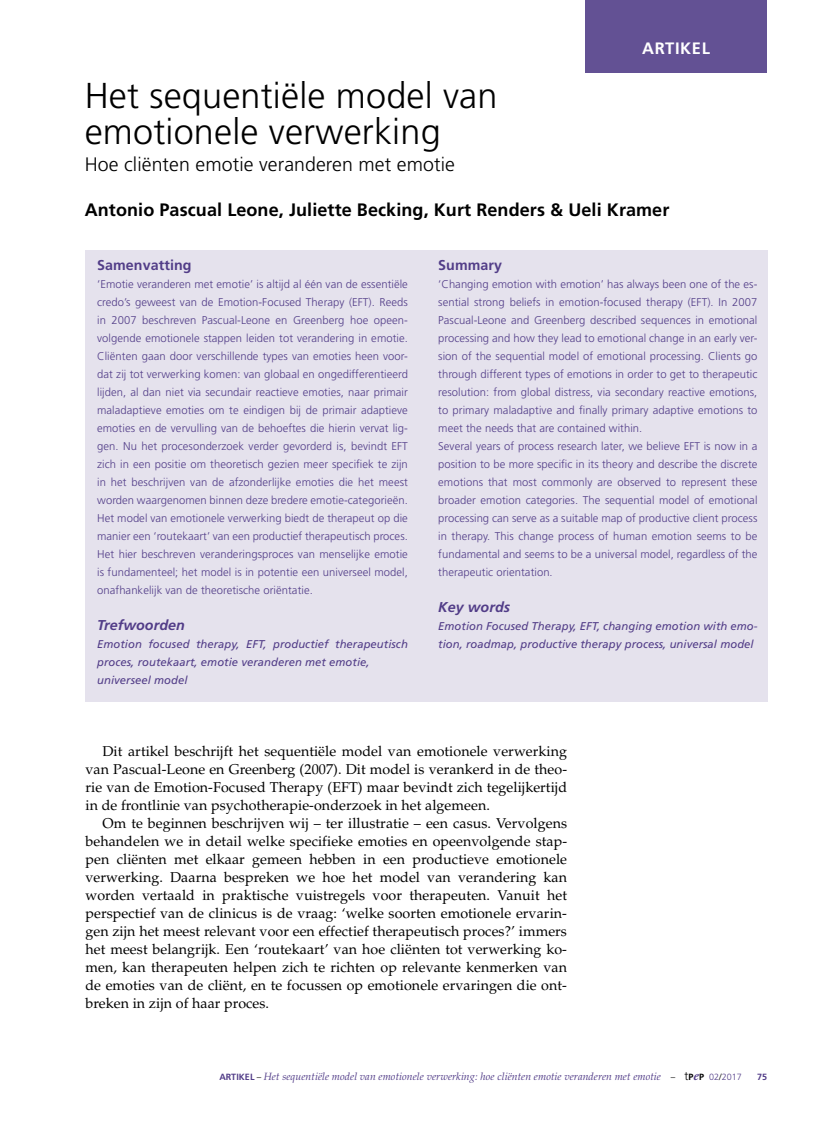
<style>
.page{position:relative;width:830px;height:1127px;background:#fff}
.page>*{position:absolute;margin:0;border:0;box-sizing:border-box;transform-origin:0 0}
.t1{font:300 36px/36px "Frutiger LT Std";letter-spacing:.005em;color:#000}
.t2{font:300 19.5px "Frutiger LT Std";letter-spacing:.005em;color:#000}
.t3{font:700 18px "Frutiger LT Std";letter-spacing:.005em;color:#000}
.t4{font:700 16.5px "Frutiger LT Std";letter-spacing:.04em;color:#fff}
.t5{font:14.25px/18px "Palatino LT Std";letter-spacing:.005em;color:#000;text-align:justify}
.t6{font:700 14.25px "Frutiger LT Std";letter-spacing:.005em;color:#523d88}
.t7{font:italic 700 14.25px "Frutiger LT Std";letter-spacing:.005em;color:#523d88}
.t8{font:300 11.25px/18px "Frutiger LT Std";letter-spacing:.005em;color:#523d88}
.t9{font:italic 11.25px/18px "Frutiger LT Std";letter-spacing:.005em;color:#523d88}
.t10{font:italic 10.5px "Palatino LT Std";letter-spacing:.005em;color:#523d88}
.t11{font:700 9px "Frutiger LT Std";color:#523d88}
.s1{font-family:"Frutiger LT Std";font-weight:700;font-style:normal;font-size:9px}
.s2{font-style:normal;font-size:9px;color:#000}
.s3{font-family:"Frutiger LT Std";font-weight:300;font-style:normal;font-size:12px;color:#000}
.s4{font-family:"Frutiger LT Std";font-weight:700;font-style:normal;font-size:9px;color:#000}
.s5{font-family:"Garamond Premr Pro";font-weight:600;font-size:15px}
.s6{font-family:"Frutiger LT Std";font-weight:300;font-style:normal;font-size:9px}
.s7{font-family:"Frutiger LT Std";font-weight:300;font-style:normal;font-size:9px;color:#000}
</style>
<div class="page">
<div style="left:585px;top:0;width:181px;height:72px;background:#635194"></div>
<div style="left:85px;top:250px;width:682px;height:452px;background:#e5e2ed"></div>
<h3 class="t4" style="left:641px;top:39px;width:69px">ARTIKEL</h3>
<h1 class="t1" style="left:85px;top:78px;width:414px">Het sequentiële model van emotionele verwerking</h1>
<h2 class="t2" style="left:85px;top:153px;width:371px">Hoe cliënten emotie veranderen met emotie</h2>
<h3 class="t3" style="left:85px;top:199px;width:586px">Antonio Pascual Leone, Juliette Becking, Kurt Renders &amp; Ueli Kramer</h3>
<p class="t6" style="left:97px;top:257px;width:96px">Samenvatting</p>
<p class="t8" style="left:97px;top:275px;width:312px;text-align:justify">‘Emotie veranderen met emotie’ is altijd al één van de essentiële credo’s geweest van de Emotion-Focused Therapy (EFT). Reeds in 2007 beschreven Pascual-Leone en Greenberg hoe opeen&shy;volgende emotionele stappen leiden tot verandering in emotie.<br>Cliënten gaan door verschillende types van emoties heen voor&shy;dat zij tot verwerking komen: van globaal en ongedifferentieerd lijden, al dan niet via secundair reactieve emoties, naar primair maladaptieve emoties om te eindigen bij de primair adaptieve emoties en de vervulling van de behoeftes die hierin vervat lig&shy;gen. Nu het procesonderzoek verder gevorderd is, bevindt EFT zich in een positie om theoretisch gezien meer specifiek te zijn in het beschrijven van de afzonderlijke emoties die het meest worden waargenomen binnen deze bredere emotie-categorieën.<br>Het model van emotionele verwerking biedt de therapeut op die manier een ‘routekaart’ van een productief therapeutisch proces.<br>Het hier beschreven veranderingsproces van menselijke emotie is fundamenteel; het model is in potentie een universeel model, onafhankelijk van de theoretische oriëntatie.</p>
<p class="t7" style="left:97px;top:617px;width:89px">Trefwoorden</p>
<p class="t9" style="left:97px;top:635px;width:312px">Emotion focused therapy, EFT, productief therapeutisch proces, routekaart, emotie veranderen met emotie, universeel model</p>
<p class="t6" style="left:438px;top:257px;width:65px">Summary</p>
<p class="t8" style="left:438px;top:275px;width:320px">‘Changing emotion with emotion’ has always been one of the es&shy;sential strong beliefs in emotion-focused therapy (EFT). In 2007<br>Pascual-Leone and Greenberg described sequences in emotional processing and how they lead to emotional change in an early ver&shy;sion of the sequential model of emotional processing. Clients go through different types of emotions in order to get to therapeutic resolution: from global distress, via secondary reactive emotions, to primary maladaptive and finally primary adaptive emotions to meet the needs that are contained within.<br>Several years of process research later, we believe EFT is now in a position to be more specific in its theory and describe the discrete emotions that most commonly are observed to represent these broader emotion categories. The sequential model of emotional processing can serve as a suitable map of productive client process in therapy. This change process of human emotion seems to be fundamental and seems to be a universal model, regardless of the therapeutic orientation.</p>
<p class="t7" style="left:438px;top:599px;width:73px">Key words</p>
<p class="t9" style="left:438px;top:617px;width:320px">Emotion Focused Therapy, EFT, changing emotion with emo&shy;tion, roadmap, productive therapy process, universal model</p>
<p class="t5" style="left:85px;top:742px;width:483px;text-indent:17px">Dit artikel beschrijft het sequentiële model van emotionele verwerking van Pascual-Leone en Greenberg (2007). Dit model is verankerd in de theo&shy;rie van de Emotion-Focused Therapy (EFT) maar bevindt zich tegelijkertijd in de frontlinie van psychotherapie-onderzoek in het algemeen.</p>
<p class="t5" style="left:85px;top:814px;width:483px;text-indent:17px">Om te beginnen beschrijven wij – ter illustratie – een casus. Vervolgens behandelen we in detail welke specifieke emoties en opeenvolgende stap&shy;pen cliënten met elkaar gemeen hebben in een productieve emotionele verwerking. Daarna bespreken we hoe het model van verandering kan worden vertaald in praktische vuistregels voor therapeuten. Vanuit het perspectief van de clinicus is de vraag: ‘welke soorten emotionele ervarin&shy;gen zijn het meest relevant voor een effectief therapeutisch proces?’ immers het meest belangrijk. Een ‘routekaart’ van hoe cliënten tot verwerking ko&shy;men, kan therapeuten helpen zich te richten op relevante kenmerken van de emoties van de cliënt, en te focussen op emotionele ervaringen die ont&shy;breken in zijn of haar proces.</p>
<p class="t10" style="left:219px;top:1070px;width:524px"><span class="s1">ARTIKEL</span> <span class="s2">–</span> Het sequentiële model van emotionele verwerking: hoe cliënten emotie veranderen met emotie <span class="s2">–</span> <span class="s3">t</span><span class="s4">P</span><span class="s5">e</span><span class="s4">P</span> <span class="s6">02</span><span class="s7">/</span><span class="s6">2017</span></p>
<p class="t11" style="left:756px;top:1072px;width:12px">75</p>
</div>
